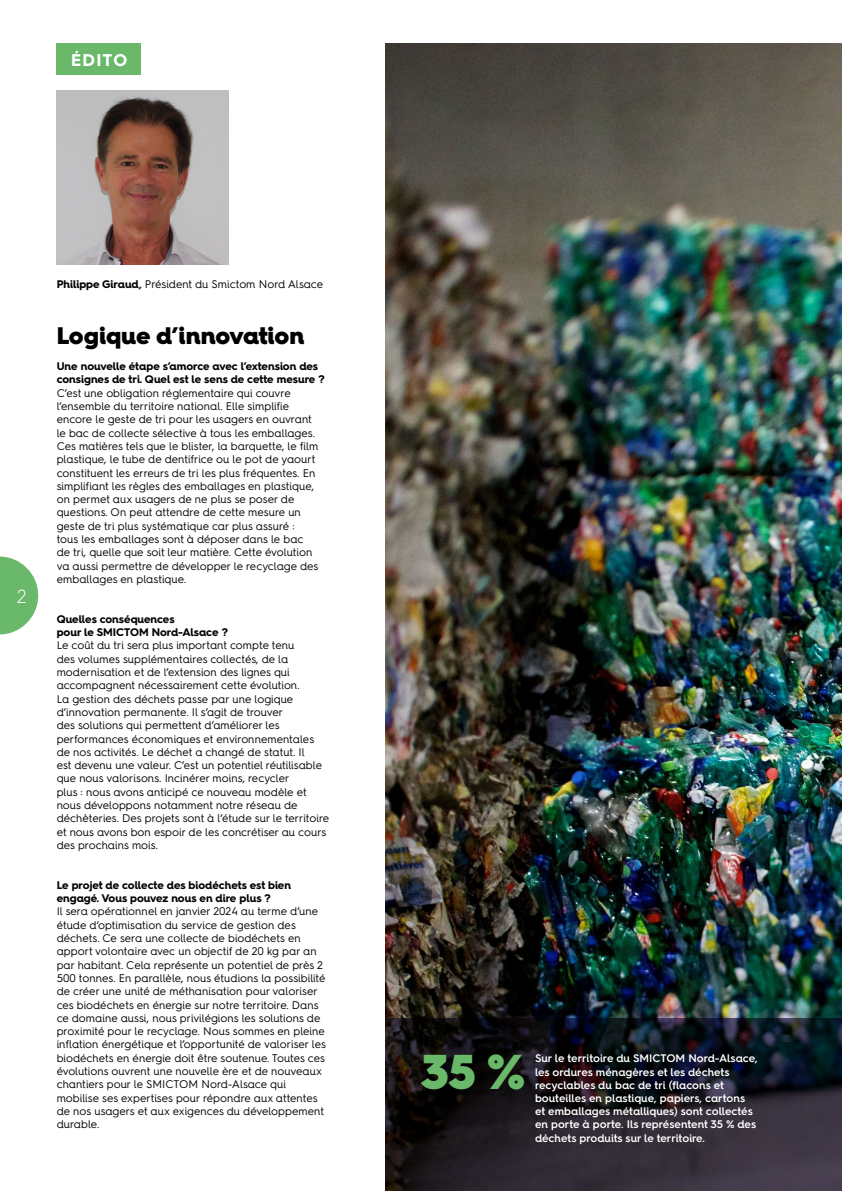
<style>
.page{position:relative;width:842px;height:1191px;background:#fff}
.page>*{position:absolute;margin:0;border:0;box-sizing:border-box;transform-origin:0 0}
.t1{font:900 49px "Hurme Geometric Sans 4";color:#6ab869}
.t2{font:900 24px "Hurme Geometric Sans 4";letter-spacing:-.005em;color:#000}
.t3{font:300 19px "Hurme Geometric Sans 4";color:#fff}
.t4{font:700 17px "Hurme Geometric Sans 4";letter-spacing:.08em;color:#fff}
.t5{font:11.1px/13.3px "Hurme Geometric Sans 4";color:#000}
.t6{font:700 11.1px/13.3px "Hurme Geometric Sans 4";color:#000}
.t7{font:600 11px/13.2px "Hurme Geometric Sans 4";color:#fff}
.s1{font-weight:700}
</style>
<div class="page">
<img style="left:386px;top:43px;width:456px;height:975px">
<svg style="left:386px;top:1018px;width:456px;height:173px;background:#1e1c23"></svg>
<svg style="left:0;top:556px;width:38px;height:78px"></svg>
<img style="left:57px;top:91px;width:171px;height:173px">
<div style="left:57px;top:43px;width:84px;height:32px;background:#6ab869"></div>
<h3 class="t4" style="left:71px;top:48px;width:58px">ÉDITO</h3>
<h3 class="t3" style="left:17px;top:583px;width:11px">2</h3>
<p class="t5" style="left:57px;top:277px;width:268px"><span class="s1">Philippe Giraud,</span> Président du Smictom Nord Alsace</p>
<h2 class="t2" style="left:57px;top:318px;width:249px">Logique d’innovation</h2>
<p class="t6" style="left:57px;top:359px;width:270px">Une nouvelle étape s’amorce avec l’extension des consignes de tri. Quel est le sens de cette mesure ?</p>
<p class="t5" style="left:57px;top:386px;width:263px">C’est une obligation réglementaire qui couvre l’ensemble du territoire national. Elle simplifie encore le geste de tri pour les usagers en ouvrant le bac de collecte sélective à tous les emballages.<br>Ces matières tels que le blister, la barquette, le film plastique, le tube de dentifrice ou le pot de yaourt constituent les erreurs de tri les plus fréquentes. En simplifiant les règles des emballages en plastique, on permet aux usagers de ne plus se poser de questions. On peut attendre de cette mesure un geste de tri plus systématique car plus assuré : tous les emballages sont à déposer dans le bac de tri, quelle que soit leur matière. Cette évolution va aussi permettre de développer le recyclage des emballages en plastique.</p>
<p class="t6" style="left:57px;top:612px;width:173px">Quelles conséquences<br>pour le SMICTOM Nord-Alsace ?</p>
<p class="t5" style="left:57px;top:638px;width:274px">Le coût du tri sera plus important compte tenu<br>des volumes supplémentaires collectés, de la modernisation et de l’extension des lignes qui accompagnent nécessairement cette évolution.<br>La gestion des déchets passe par une logique d’innovation permanente. Il s’agit de trouver<br>des solutions qui permettent d’améliorer les performances économiques et environnementales de nos activités. Le déchet a changé de statut. Il<br>est devenu une valeur. C’est un potentiel réutilisable que nous valorisons. Incinérer moins, recycler<br>plus : nous avons anticipé ce nouveau modèle et nous développons notamment notre réseau de déchèteries. Des projets sont à l’étude sur le territoire et nous avons bon espoir de les concrétiser au cours des prochains mois.</p>
<p class="t6" style="left:57px;top:878px;width:236px">Le projet de collecte des biodéchets est bien engagé. Vous pouvez nous en dire plus ?</p>
<p class="t5" style="left:57px;top:904px;width:271px">Il sera opérationnel en janvier 2024 au terme d’une étude d’optimisation du service de gestion des déchets. Ce sera une collecte de biodéchets en apport volontaire avec un objectif de 20 kg par an par habitant. Cela représente un potentiel de près 2<br>500 tonnes. En parallèle, nous étudions la possibilité de créer une unité de méthanisation pour valoriser ces biodéchets en énergie sur notre territoire. Dans ce domaine aussi, nous privilégions les solutions de proximité pour le recyclage. Nous sommes en pleine inflation énergétique et l’opportunité de valoriser les biodéchets en énergie doit être soutenue. Toutes ces évolutions ouvrent une nouvelle ère et de nouveaux chantiers pour le SMICTOM Nord-Alsace qui mobilise ses expertises pour répondre aux attentes de nos usagers et aux exigences du développement durable.</p>
<h1 class="t1" style="left:421px;top:1037px;width:106px">35 %</h1>
<p class="t7" style="left:535px;top:1051px;width:224px">Sur le territoire du SMICTOM Nord-Alsace, les ordures ménagères et les déchets recyclables du bac de tri (flacons et bouteilles en plastique, papiers, cartons et emballages métalliques) sont collectés en porte à porte. Ils représentent 35 % des déchets produits sur le territoire.</p>
</div>
